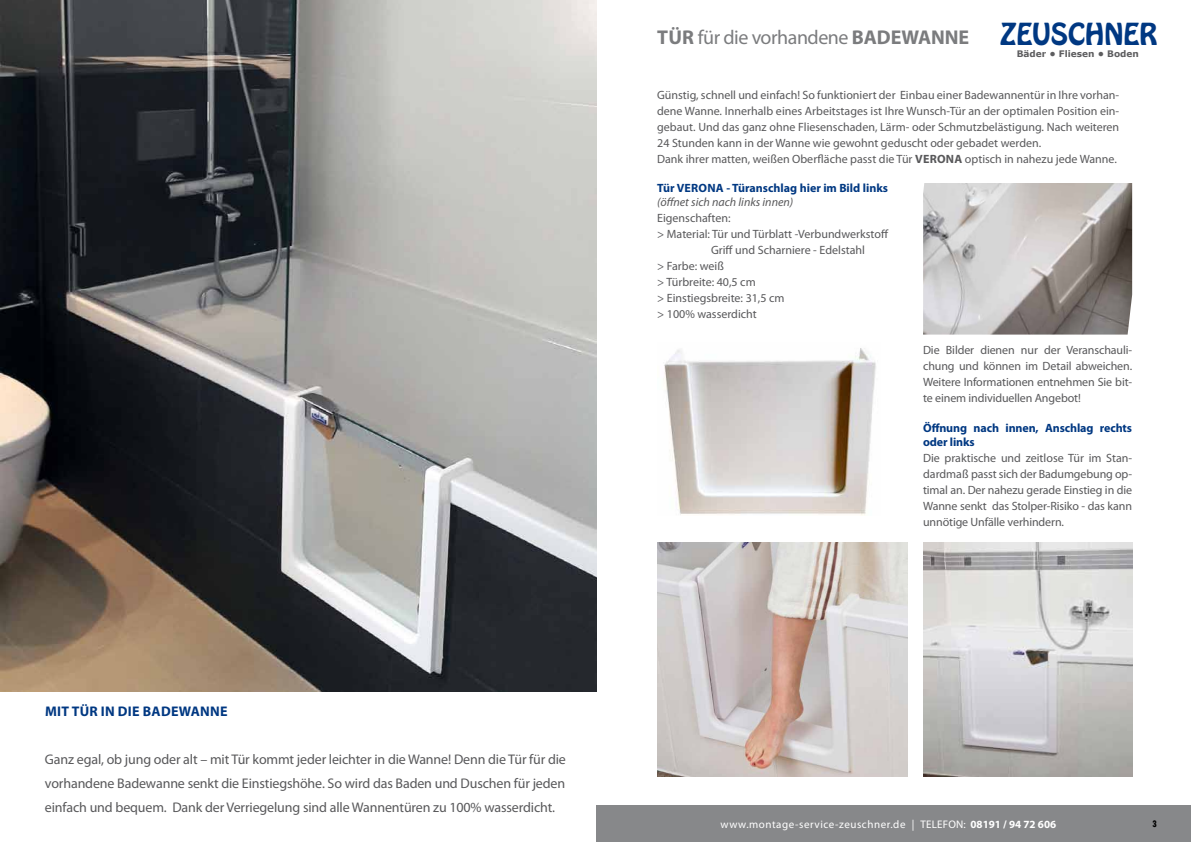
<style>
.page{position:relative;width:1191px;height:842px;background:#fff}
.page>*{position:absolute;margin:0;border:0;box-sizing:border-box;transform-origin:0 0}
.t1{font:26.8px "Hobo Std";color:#003882}
.t2{font:20px "Myriad Pro";letter-spacing:-.025em;color:#7b7c7e}
.t3{font:700 20px "Myriad Pro";letter-spacing:-.005em;color:#7b7c7e}
.t4{font:14px/24px "Myriad Pro";letter-spacing:-.01em;color:#58585a;text-align:justify}
.t5{font:700 14px "Myriad Pro";letter-spacing:.02em;color:#003882}
.t6{font:12px/16px "Myriad Pro";color:#58585a;text-align:justify}
.t7{font:700 12px/14.4px "Myriad Pro";letter-spacing:-.01em;color:#003882}
.t8{font:italic 12px "Myriad Pro";color:#58585a}
.t9{font:11px "Myriad Pro";letter-spacing:.05em;color:#fff}
.t10{font:800 condensed 10px "Tw Cen";color:#000}
.t11{font:700 9px "Verdana";color:#5d5d5f}
.s1{font-weight:700}
</style>
<div class="page">
<img style="left:923px;top:183px;width:209px;height:152px">
<img style="left:0;top:0;width:596px;height:692px">
<img style="left:663px;top:348px;width:213px;height:167px">
<img style="left:657px;top:542px;width:250px;height:235px">
<img style="left:923px;top:542px;width:209px;height:235px">
<div style="left:596px;top:806px;width:595px;height:36px;background:#87888a"></div>
<p class="t5" style="left:45px;top:702px;width:117px">mit tür in die Bade</p>
<p class="t5" style="left:179px;top:702px;width:49px">wanne</p>
<p class="t4" style="left:45px;top:747px;width:522px">Ganz egal, ob jung oder alt – mit Tür kommt jeder leichter in die Wanne! Denn die Tür für die vorhandene Badewanne senkt die Einstiegshöhe. So wird das Baden und Duschen für jeden einfach und bequem. Dank der Verriegelung sind alle Wannentüren zu 100% wasserdicht.</p>
<h2 class="t2" style="left:657px;top:25px;width:220px"><span class="s1">tür</span> für die vorhandene <span class="s1">Bade</span></h2>
<h2 class="t3" style="left:901px;top:24px;width:67px">wanne</h2>
<h1 class="t1" style="left:1000px;top:15px;width:159px">ZEUSCHNER</h1>
<p class="t11" style="left:1016px;top:47px;width:124px">Bäder • Fliesen • Boden</p>
<p class="t6" style="left:657px;top:87px;width:463px;text-align:left">Günstig, schnell und einfach! So funktioniert der Einbau einer Badewannentür in Ihre vorhan&shy;dene Wanne. Innerhalb eines Arbeitstages ist Ihre Wunsch-Tür an der optimalen Position ein&shy;gebaut. Und das ganz ohne Fliesenschaden, Lärm- oder Schmutzbelästigung. Nach weiteren 24 Stunden kann in der Wanne wie gewohnt geduscht oder gebadet werden.<br>Dank ihrer matten, weißen Oberfläche passt die Tür <span class="s1">verona</span> optisch in nahezu jede Wanne.</p>
<p class="t7" style="left:657px;top:180px;width:232px">Tür verona - Türanschlag hier im Bild links</p>
<p class="t8" style="left:657px;top:195px;width:138px">(öffnet sich nach links innen)</p>
<p class="t6" style="left:657px;top:210px;width:75px">Eigenschaften:</p>
<p class="t6" style="left:657px;top:226px;width:233px">&gt; Material: Tür und Türblatt -Verbundwerkstoff</p>
<p class="t6" style="left:711px;top:242px;width:155px">Griff und Scharniere - Edelstahl</p>
<p class="t6" style="left:657px;top:258px;width:68px">&gt; Farbe: weiß</p>
<p class="t6" style="left:657px;top:274px;width:100px">&gt; Türbreite: 40,5 cm</p>
<p class="t6" style="left:657px;top:290px;width:129px">&gt; Einstiegsbreite: 31,5 cm</p>
<p class="t6" style="left:657px;top:306px;width:101px">&gt; 100% wasserdicht</p>
<p class="t6" style="left:923px;top:341px;width:210px">Die Bilder dienen nur der Veranschauli&shy;chung und können im Detail abweichen.<br>Weitere Informationen entnehmen Sie bit&shy;te einem individuellen Angebot!</p>
<p class="t7" style="left:923px;top:420px;width:210px">Öffnung nach innen, Anschlag rechts oder links</p>
<p class="t6" style="left:923px;top:450px;width:210px">Die praktische und zeitlose Tür im Stan&shy;dardmaß passt sich der Badumgebung op&shy;timal an. Der nahezu gerade Einstieg in die Wanne senkt das Stolper-Risiko - das kann unnötige Unfälle verhindern.</p>
<p class="t9" style="left:720px;top:817px;width:337px">www.montage-service-zeuschner.de | Telefon: <span class="s1">08191 / 94 72 606</span></p>
<p class="t10" style="left:1152px;top:817px;width:6px">3</p>
<p class="t10" style="left:1152px;top:817px;width:11px">11</p>
</div>
